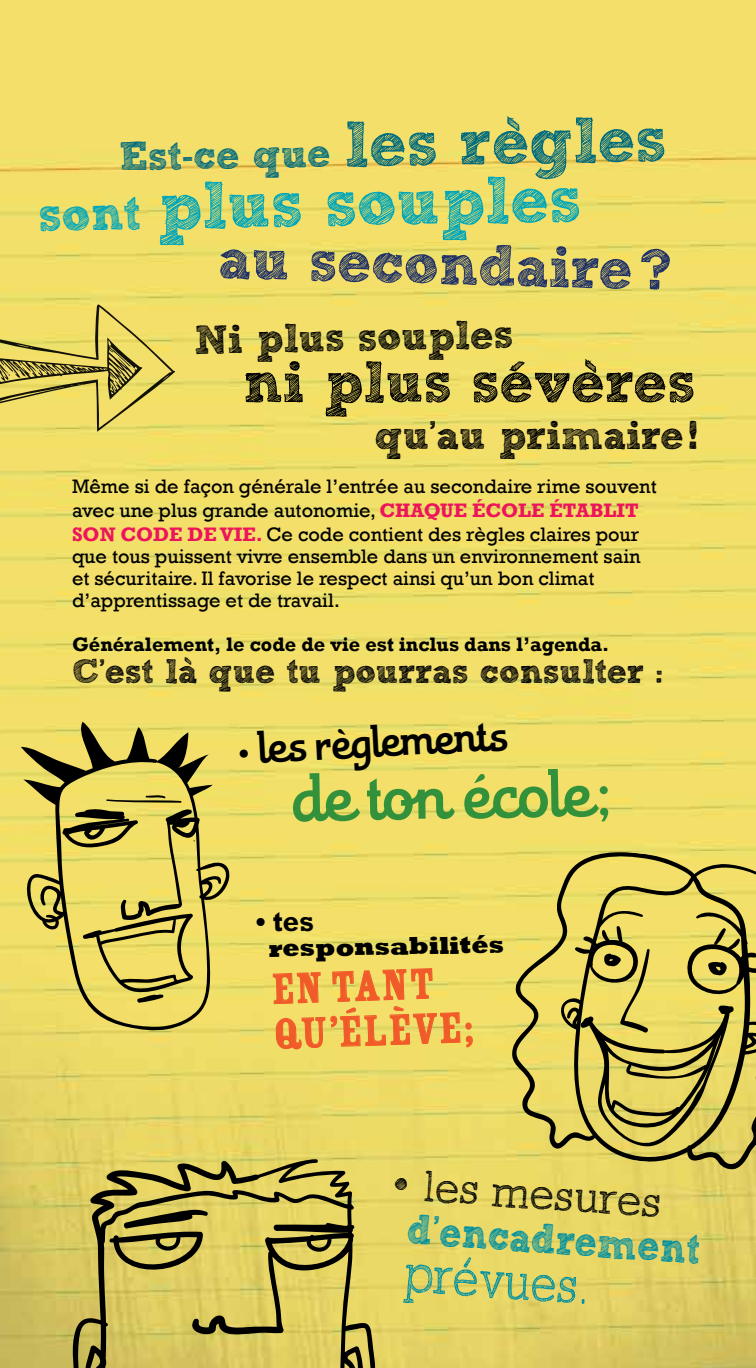
<style>
.page{position:relative;width:756px;height:1368px;background:#fff}
.page>*{position:absolute;margin:0;border:0;box-sizing:border-box;transform-origin:0 0}
.t1{font:700 66px "Sketch Block";color:#00a6b9}
.t2{font:66px "Theorem";color:#33913c}
.t3{font:700 58px "Sketch Block";color:#1e3067}
.t4{font:700 58px "Sketch Block";letter-spacing:-.01em;color:#000}
.t5{font:300 54px "Sketch Block";color:#0090a1;scale:.9 1}
.t6{font:46.8px/45px "Rosewood Std Fill";color:#f15a29}
.t7{font:300 45.2px "Sketch Block";color:#000}
.t8{font:44.8px "Theorem";color:#000}
.t9{font:700 42px "Sketch Block";color:#0090a1;scale:.9 1}
.t10{font:700 40px "Sketch Block";letter-spacing:-.01em;color:#000}
.t11{font:700 40px "Sketch Block";color:#006b7d}
.t12{font:700 34px "Sketch Block";letter-spacing:-.01em;color:#000}
.t13{font:700 28.8px "Rockwell";color:#000}
.t14{font:800 25.2px "Rockwell";color:#000}
.t15{font:20px/24px "Rockwell";color:#000}
.t16{font:700 20px "Rockwell";color:#000}
.s1{font-size:64px}
.s2{font-size:48px}
.s3{font-weight:700;color:#ed145b}
</style>
<div class="page">
<img style="left:0;top:0;width:756px;height:1368px">
<svg style="left:0;top:281px;width:176px;height:151px;background:#dac95e"></svg>
<svg style="left:272px;top:926px;width:200px;height:166px;background:#efd564"></svg>
<svg style="left:504px;top:851px;width:252px;height:319px;background:#c6b756"></svg>
<svg style="left:7px;top:713px;width:230px;height:325px;background:#f0dd68"></svg>
<svg style="left:21px;top:722px;width:209px;height:310px;background:#ccbd58"></svg>
<svg style="left:62px;top:794px;width:120px;height:55px;background:#b2a44c"></svg>
<svg style="left:82px;top:914px;width:112px;height:89px;background:#c4b555"></svg>
<svg style="left:64px;top:1151px;width:320px;height:217px;background:#e2d164"></svg>
<svg style="left:70px;top:1159px;width:308px;height:209px;background:#baab52"></svg>
<h3 class="t11" style="left:119px;top:132px;width:549px;rotate:-1deg">Est-ce que <span class="s1">les règles</span></h3>
<h1 class="t1" style="left:38px;top:168px;width:545px;rotate:-1deg"><span class="s2">sont</span> plus souples</h1>
<h2 class="t3" style="left:219px;top:225px;width:454px;rotate:1deg">au secondaire?</h2>
<h3 class="t10" style="left:194px;top:315px;width:321px;rotate:-1deg">Ni plus souples</h3>
<h2 class="t4" style="left:243px;top:346px;width:454px">ni plus sévères</h2>
<h3 class="t10" style="left:375px;top:411px;width:324px">qu’au primaire!</h3>
<p class="t15" style="left:72px;top:475px;width:586px">Même si de façon générale l’entrée au secondaire rime souvent avec une plus grande autonomie, <span class="s3">CHAQUE ÉCOLE ÉTABLIT<br>SON CODE DE VIE.</span> Ce code contient des règles claires pour</p>
<p class="t15" style="left:72px;top:546px;width:570px;line-height:22px">que tous puissent vivre ensemble dans un environnement sain et sécuritaire. Il favorise le respect ainsi qu’un bon climat d’apprentissage et de travail.</p>
<p class="t16" style="left:72px;top:633px;width:539px">Généralement, le code de vie est inclus dans l’agenda.</p>
<h3 class="t12" style="left:72px;top:651px;width:593px">C’est là que tu pourras consulter :</h3>
<h3 class="t8" style="left:235px;top:721px;width:274px;rotate:-3deg">• les règlements</h3>
<h1 class="t2" style="left:292px;top:758px;width:321px;rotate:-1deg">de ton école;</h1>
<h3 class="t13" style="left:255px;top:905px;width:60px;rotate:-1deg">• tes</h3>
<p class="t14" style="left:268px;top:934px;width:237px;rotate:-1deg">responsabilités</p>
<h3 class="t6" style="left:271px;top:967px;width:203px;rotate:-2deg">en tant qu’élève;</h3>
<h3 class="t7" style="left:392px;top:1157px;width:274px;rotate:4deg">• les mesures</h3>
<h3 class="t9" style="left:409px;top:1203px;width:328px;rotate:4deg">d’encadrement</h3>
<h3 class="t5" style="left:407px;top:1241px;width:209px;rotate:4deg">prévues.</h3>
</div>
